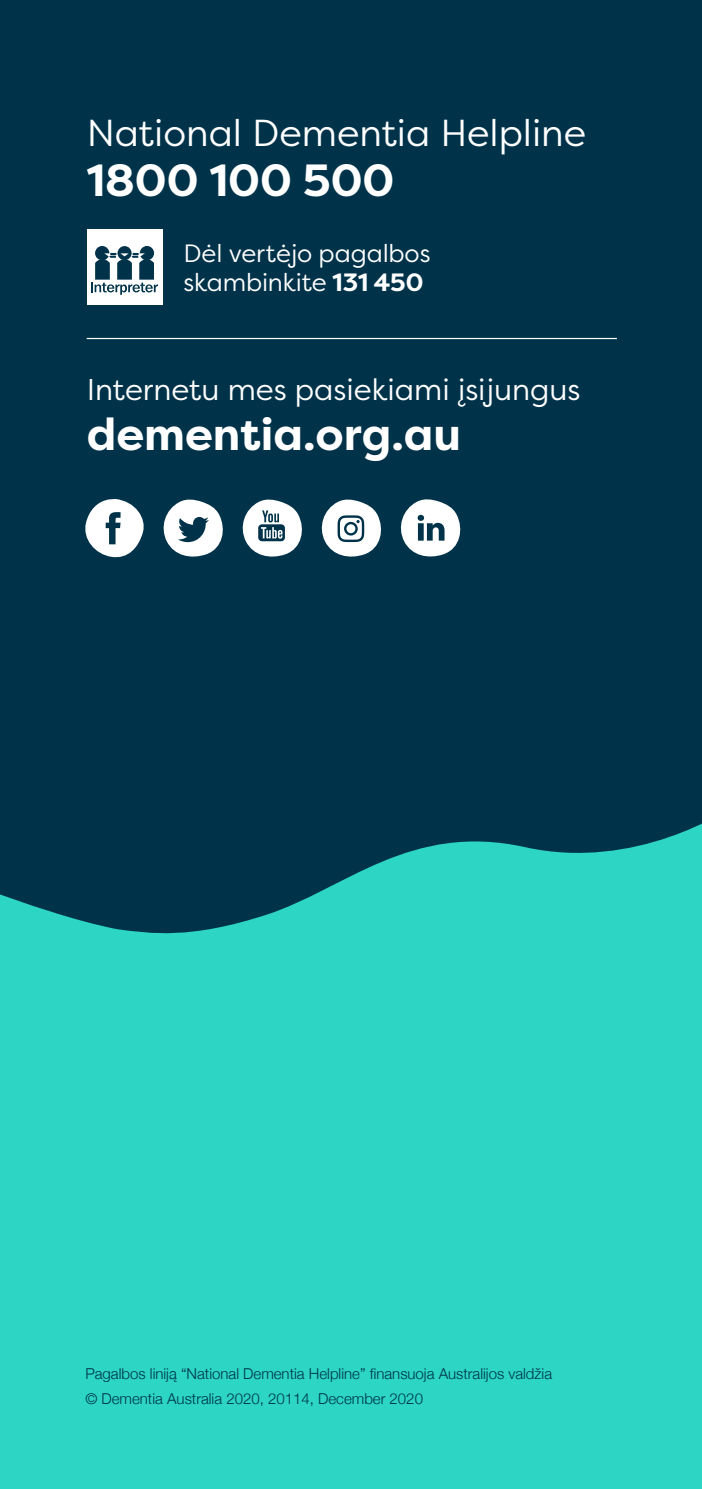
<style>
.page{position:relative;width:702px;height:1489px;background:#fff}
.page>*{position:absolute;margin:0;border:0;box-sizing:border-box;transform-origin:0 0}
.t1{font:700 45px "Filson Pro";color:#fff}
.t2{font:37.5px "Filson Pro";color:#fff}
.t3{font:30px "Filson Pro";color:#fff}
.t4{font:25px/29px "Filson Pro";letter-spacing:-.005em;color:#fff}
.t5{font:300 15px/24.5px "Helvetica Neue";color:#00334a}
.s1{font-weight:700}
</style>
<div class="page">
<div style="left:0;top:769px;width:702px;height:719px;background:#2cd5c4"></div>
<div style="left:0;top:0;width:702px;height:934px;background:#00334a"></div>
<div style="left:87px;top:229px;width:75px;height:76px;background:#fff"></div>
<svg style="left:91px;top:246px;width:67px;height:49px"></svg>
<svg style="left:82px;top:499px;width:65px;height:60px"></svg>
<svg style="left:159px;top:498px;width:67px;height:61px"></svg>
<svg style="left:238px;top:498px;width:67px;height:61px"></svg>
<svg style="left:317px;top:498px;width:68px;height:61px"></svg>
<svg style="left:397px;top:498px;width:67px;height:61px"></svg>
<hr style="left:87px;top:338px;width:530px;height:1px;background:#fff">
<h2 class="t2" style="left:87px;top:108px;width:501px">National Dementia Helpline</h2>
<h1 class="t1" style="left:87px;top:152px;width:309px">1800 100 500</h1>
<h3 class="t4" style="left:183px;top:238px;width:248px">Dėl vertėjo pagalbos skambinkite <span class="s1">131 450</span></h3>
<h3 class="t3" style="left:87px;top:369px;width:495px">Internetu mes pasiekiami įsijungus</h3>
<h1 class="t1" style="left:87px;top:406px;width:376px">dementia.org.au</h1>
<p class="t5" style="left:85px;top:1360px;width:468px">Pagalbos liniją “National Dementia Helpline” finansuoja Australijos valdžia © Dementia Australia 2020, 20114, December 2020</p>
</div>
